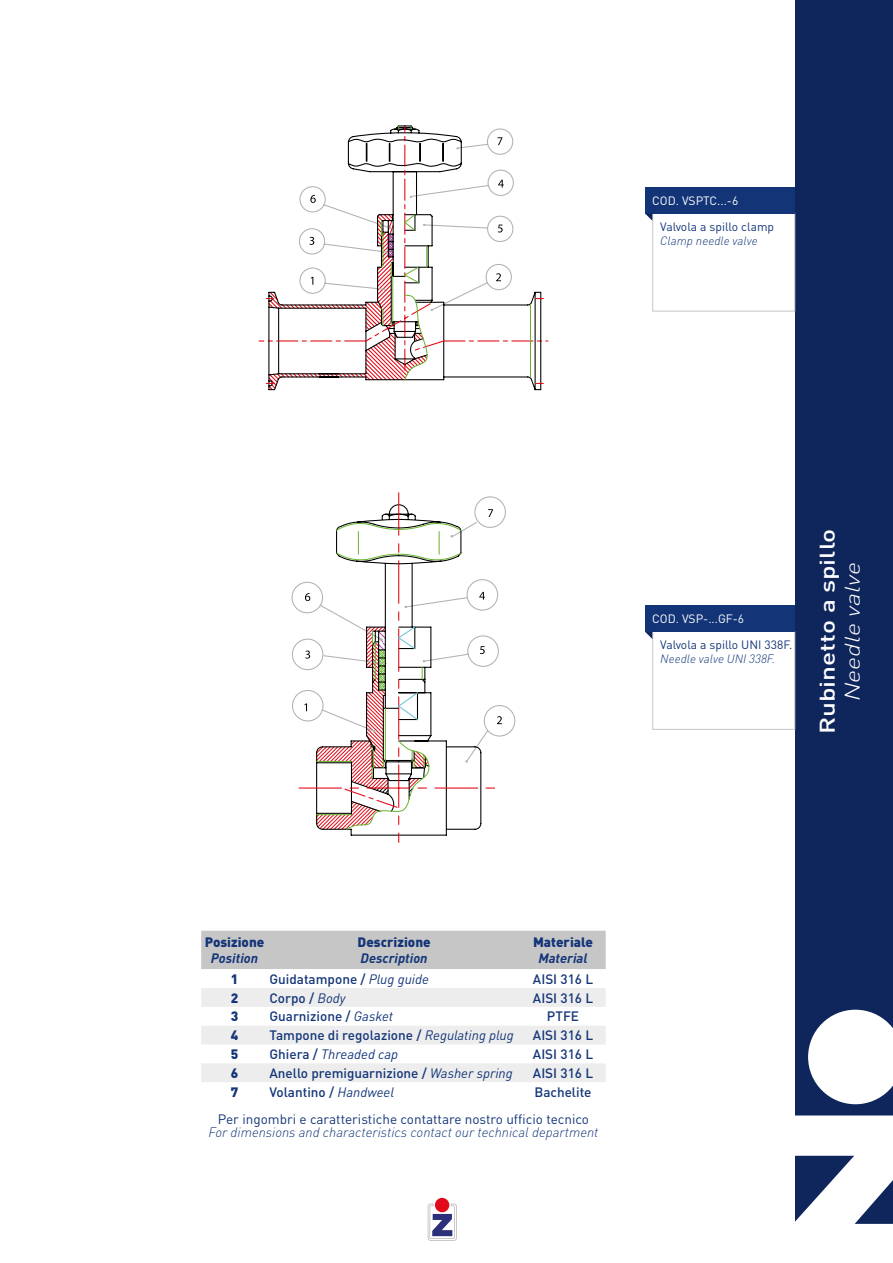
<style>
.page{position:relative;width:893px;height:1263px;background:#fff}
.page>*{position:absolute;margin:0;border:0;box-sizing:border-box;transform-origin:0 0}
.t1{font:500 21px "DINOT";color:#fff;scale:1.25 1}
.t2{font:italic 300 21px "DINOT";color:#fff;scale:1.25 1}
.t3{font:500 13.5px "DINOT";color:#133578}
.t4{font:italic 300 13.5px "DINOT";color:#133578}
.t5{font:13.5px "DINOT";color:#133578}
.t6{font:900 13.5px "DINOT";color:#133578}
.t7{font:italic 700 13.5px "DINOT";color:#133578}
.t8{font:italic 13.5px "DINOT";color:#133578}
.t9{font:12px "DINOT";color:#133578}
.t10{font:italic 300 12px "DINOT";color:#133578}
.t11{font:12px "DINOT";color:#fff}
.s1{font-weight:400;font-style:italic}
.s2{font-weight:500;font-style:normal}
</style>
<div class="page">
<div style="left:435px;top:1198px;width:14px;height:14px;background:#e1091a;border-radius:50%"></div>
<svg style="left:428px;top:1203px;width:29px;height:37px"></svg>
<svg style="left:299px;top:493px;width:216px;height:349px"></svg>
<svg style="left:258px;top:291px;width:290px;height:93px"></svg>
<svg style="left:267px;top:125px;width:264px;height:265px"></svg>
<div style="left:201px;top:931px;width:405px;height:38px;background:#c6c6c6"></div>
<svg style="left:201px;top:988px;width:405px;height:94px"></svg>
<div style="left:795px;top:0;width:98px;height:1263px;background:#0f265c"></div>
<div style="left:652px;top:213px;width:143px;height:98px;background:#fff;border:1px solid #c6c6c6"></div>
<div style="left:645px;top:187px;width:150px;height:27px;background:#133578"></div>
<svg style="left:645px;top:214px;width:7px;height:7px"></svg>
<div style="left:652px;top:631px;width:143px;height:99px;background:#fff;border:1px solid #c6c6c6"></div>
<div style="left:645px;top:605px;width:150px;height:27px;background:#133578"></div>
<svg style="left:645px;top:632px;width:7px;height:7px"></svg>
<svg style="left:808px;top:1010px;width:85px;height:94px"></svg>
<svg style="left:795px;top:1115px;width:98px;height:148px"></svg>
<p class="t11" style="left:652px;top:193px;width:87px">COD. VSPTC...-6</p>
<p class="t9" style="left:660px;top:218px;width:115px">Valvola a spillo clamp</p>
<p class="t10" style="left:660px;top:233px;width:99px">Clamp needle valve</p>
<p class="t11" style="left:652px;top:611px;width:93px">COD. VSP-...GF-6</p>
<p class="t9" style="left:660px;top:636px;width:134px">Valvola a spillo UNI 338F.</p>
<p class="t10" style="left:660px;top:651px;width:116px">Needle valve UNI 338F.</p>
<h1 class="t1" style="left:813px;top:734px;width:166px;rotate:-90deg">Rubinetto a spillo</h1>
<h1 class="t2" style="left:838px;top:701px;width:113px;rotate:-90deg">Needle valve</h1>
<p class="t6" style="left:205px;top:933px;width:61px">Posizione</p>
<p class="t7" style="left:211px;top:949px;width:49px">Position</p>
<p class="t6" style="left:358px;top:933px;width:75px">Descrizione</p>
<p class="t7" style="left:361px;top:949px;width:68px">Description</p>
<p class="t6" style="left:533px;top:933px;width:61px">Materiale</p>
<p class="t7" style="left:538px;top:949px;width:51px">Material</p>
<p class="t6" style="left:231px;top:970px;width:9px">1</p>
<p class="t3" style="left:269px;top:970px;width:161px">Guidatampone / <span class="s1">Plug guide</span></p>
<p class="t3" style="left:533px;top:970px;width:62px">AISI 316 L</p>
<p class="t6" style="left:231px;top:988px;width:9px">2</p>
<p class="t3" style="left:269px;top:988px;width:78px">Corpo / <span class="s1">Body</span></p>
<p class="t3" style="left:533px;top:988px;width:62px">AISI 316 L</p>
<p class="t6" style="left:231px;top:1007px;width:9px">3</p>
<p class="t3" style="left:269px;top:1007px;width:125px">Guarnizione / <span class="s1">Gasket</span></p>
<p class="t3" style="left:547px;top:1007px;width:34px">PTFE</p>
<p class="t6" style="left:231px;top:1026px;width:9px">4</p>
<p class="t3" style="left:269px;top:1026px;width:246px">Tampone di regolazione / <span class="s1">Regulating plug</span></p>
<p class="t3" style="left:533px;top:1026px;width:62px">AISI 316 L</p>
<p class="t6" style="left:231px;top:1045px;width:9px">5</p>
<p class="t8" style="left:269px;top:1045px;width:130px"><span class="s2">Ghiera /</span> Threaded cap</p>
<p class="t3" style="left:533px;top:1045px;width:62px">AISI 316 L</p>
<p class="t6" style="left:231px;top:1064px;width:9px">6</p>
<p class="t3" style="left:269px;top:1064px;width:245px">Anello premiguarnizione / <span class="s1">Washer spring</span></p>
<p class="t3" style="left:533px;top:1064px;width:62px">AISI 316 L</p>
<p class="t6" style="left:231px;top:1083px;width:9px">7</p>
<p class="t3" style="left:269px;top:1083px;width:126px">Volantino / <span class="s1">Handweel</span></p>
<p class="t3" style="left:534px;top:1083px;width:59px">Bachelite</p>
<p class="t5" style="left:218px;top:1110px;width:373px">Per ingombri e caratteristiche contattare nostro ufficio tecnico</p>
<p class="t4" style="left:208px;top:1123px;width:391px">For dimensions and characteristics contact our technical department</p>
</div>
